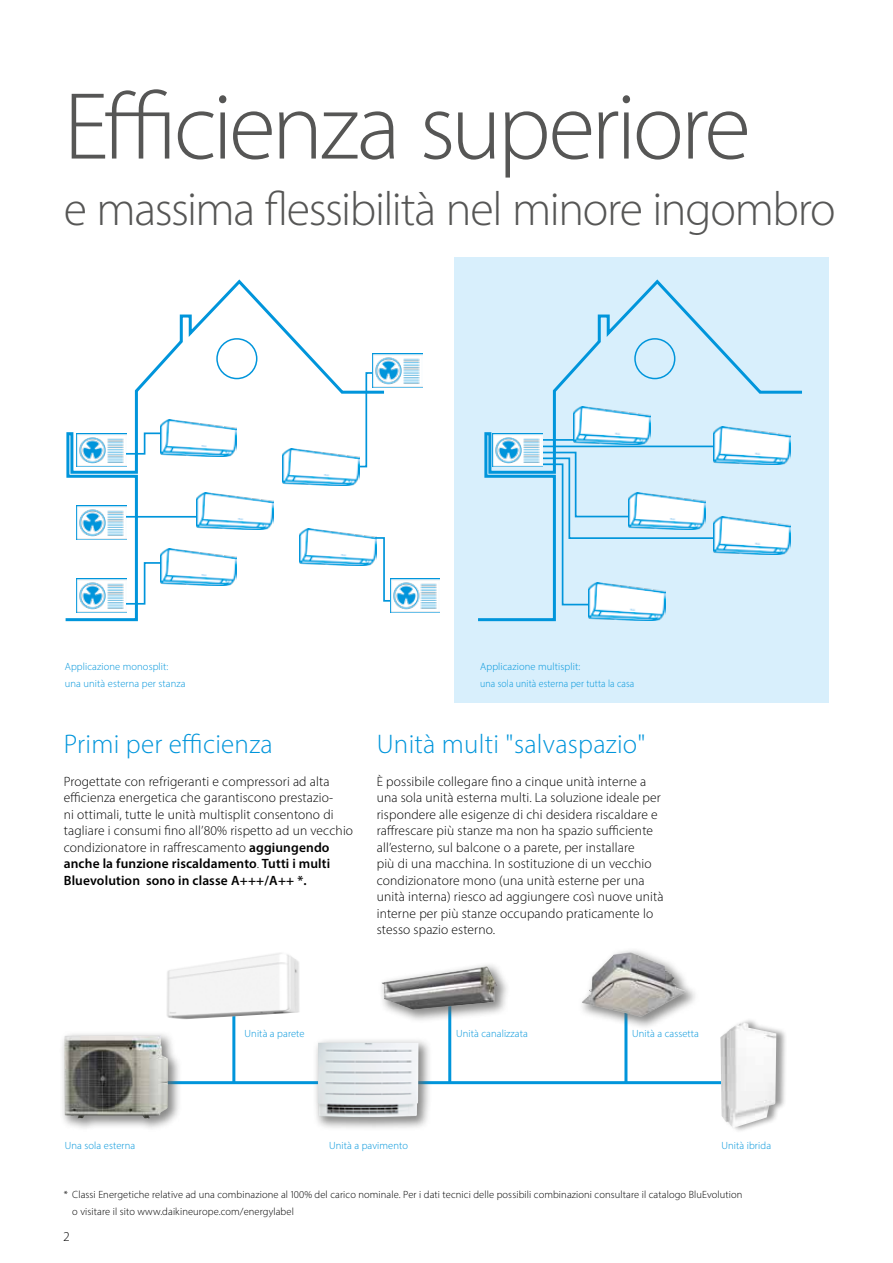
<style>
.page{position:relative;width:893px;height:1263px;background:#fff}
.page>*{position:absolute;margin:0;border:0;box-sizing:border-box;transform-origin:0 0}
.t1{font:300 96px "Myriad Pro";letter-spacing:-.04em;color:#565655}
.t2{font:300 48px "Myriad Pro";letter-spacing:-.03em;color:#565655}
.t3{font:300 27px "Myriad Pro";letter-spacing:.01em;color:#0095db}
.t4{font:300 13.5px/16.5px "Myriad Pro";letter-spacing:.01em;color:#000}
.t5{font:300 10.5px/16.5px "Myriad Pro";letter-spacing:.01em;color:#000}
.t6{font:300 10.5px/16.5px "Myriad Pro";letter-spacing:.01em;color:#0095db}
.s1{font-weight:600}
</style>
<div class="page">
<div style="left:455px;top:258px;width:374px;height:445px;background:#d8effc"></div>
<svg style="left:65px;top:279px;width:322px;height:343px"></svg>
<svg style="left:120px;top:371px;width:272px;height:234px"></svg>
<img style="left:373px;top:354px;width:49px;height:33px">
<img style="left:390px;top:579px;width:50px;height:34px">
<img style="left:77px;top:433px;width:49px;height:34px">
<img style="left:77px;top:506px;width:49px;height:34px">
<img style="left:77px;top:579px;width:49px;height:34px">
<img style="left:161px;top:419px;width:76px;height:38px">
<svg style="left:478px;top:279px;width:324px;height:343px"></svg>
<svg style="left:538px;top:445px;width:206px;height:161px"></svg>
<img style="left:493px;top:433px;width:49px;height:34px">
<img style="left:574px;top:407px;width:76px;height:37px">
<img style="left:714px;top:427px;width:76px;height:37px">
<img style="left:714px;top:517px;width:76px;height:37px">
<img style="left:629px;top:492px;width:76px;height:38px">
<img style="left:589px;top:583px;width:76px;height:37px">
<img style="left:283px;top:448px;width:76px;height:38px">
<img style="left:300px;top:528px;width:76px;height:38px">
<img style="left:161px;top:548px;width:76px;height:38px">
<img style="left:197px;top:492px;width:76px;height:38px">
<hr style="left:232px;top:996px;width:3px;height:87px;background:#0095db">
<hr style="left:448px;top:996px;width:3px;height:87px;background:#0095db">
<hr style="left:624px;top:996px;width:3px;height:87px;background:#0095db">
<hr style="left:94px;top:1081px;width:657px;height:3px;background:#0095db">
<div style="left:59px;top:1030px;width:123px;height:102px;background:#626261;opacity:.75"></div>
<img style="left:64px;top:1035px;width:104px;height:83px">
<img style="left:167px;top:953px;width:133px;height:68px">
<div style="left:313px;top:1037px;width:120px;height:94px;background:#626261;opacity:.75"></div>
<img style="left:318px;top:1043px;width:100px;height:74px">
<div style="left:721px;top:1017px;width:67px;height:116px;background:#000;opacity:.4"></div>
<img style="left:720px;top:1023px;width:56px;height:105px">
<div style="left:377px;top:961px;width:134px;height:63px;background:#626261;opacity:.75"></div>
<img style="left:382px;top:966px;width:116px;height:44px">
<div style="left:577px;top:947px;width:123px;height:83px;background:#626261;opacity:.75"></div>
<img style="left:582px;top:952px;width:104px;height:65px">
<h1 class="t1" style="left:64px;top:69px;width:689px">Efficienza superiore</h1>
<h2 class="t2" style="left:64px;top:180px;width:773px">e massima flessibilità nel minore ingombro</h2>
<p class="t6" style="left:65px;top:658px;width:122px">Applicazione monosplit: una unità esterna per stanza</p>
<h3 class="t3" style="left:64px;top:727px;width:211px">Primi per efficienza</h3>
<p class="t4" style="left:64px;top:773px;width:291px">Progettate con refrigeranti e compressori ad alta efficienza energetica che garantiscono prestazio-<br>ni ottimali, tutte le unità multisplit consentono di tagliare i consumi fino all’80% rispetto ad un vecchio condizionatore in raffrescamento <span class="s1">aggiungendo anche la funzione riscaldamento</span>. <span class="s1">Tutti i multi Bluevolution sono in classe A+++/A++ *.</span></p>
<p class="t6" style="left:480px;top:658px;width:156px">Applicazione multisplit:<br>una sola unità esterna per tutta la casa</p>
<h3 class="t3" style="left:377px;top:727px;width:270px">Unità multi "salvaspazio"</h3>
<p class="t4" style="left:377px;top:773px;width:288px">È possibile collegare fino a cinque unità interne a una sola unità esterna multi. La soluzione ideale per rispondere alle esigenze di chi desidera riscaldare e raffrescare più stanze ma non ha spazio sufficiente all’esterno, sul balcone o a parete, per installare<br>più di una macchina. In sostituzione di un vecchio condizionatore mono (una unità esterne per una unità interna) riesco ad aggiungere così nuove unità interne per più stanze occupando praticamente lo stesso spazio esterno.</p>
<p class="t6" style="left:245px;top:1025px;width:62px">Unità a parete</p>
<p class="t6" style="left:456px;top:1025px;width:73px">Unità canalizzata</p>
<p class="t6" style="left:632px;top:1025px;width:68px">Unità a cassetta</p>
<p class="t6" style="left:65px;top:1137px;width:72px">Una sola esterna</p>
<p class="t6" style="left:329px;top:1137px;width:80px">Unità a pavimento</p>
<p class="t6" style="left:721px;top:1137px;width:51px">Unità ibrida</p>
<p class="t5" style="left:72px;top:1186px;width:672px;text-indent:-9px">* Classi Energetiche relative ad una combinazione al 100% del carico nominale. Per i dati tecnici delle possibili combinazioni consultare il catalogo BluEvolution o visitare il sito www.daikineurope.com/energylabel</p>
<p class="t4" style="left:64px;top:1228px;width:7px">2</p>
</div>
